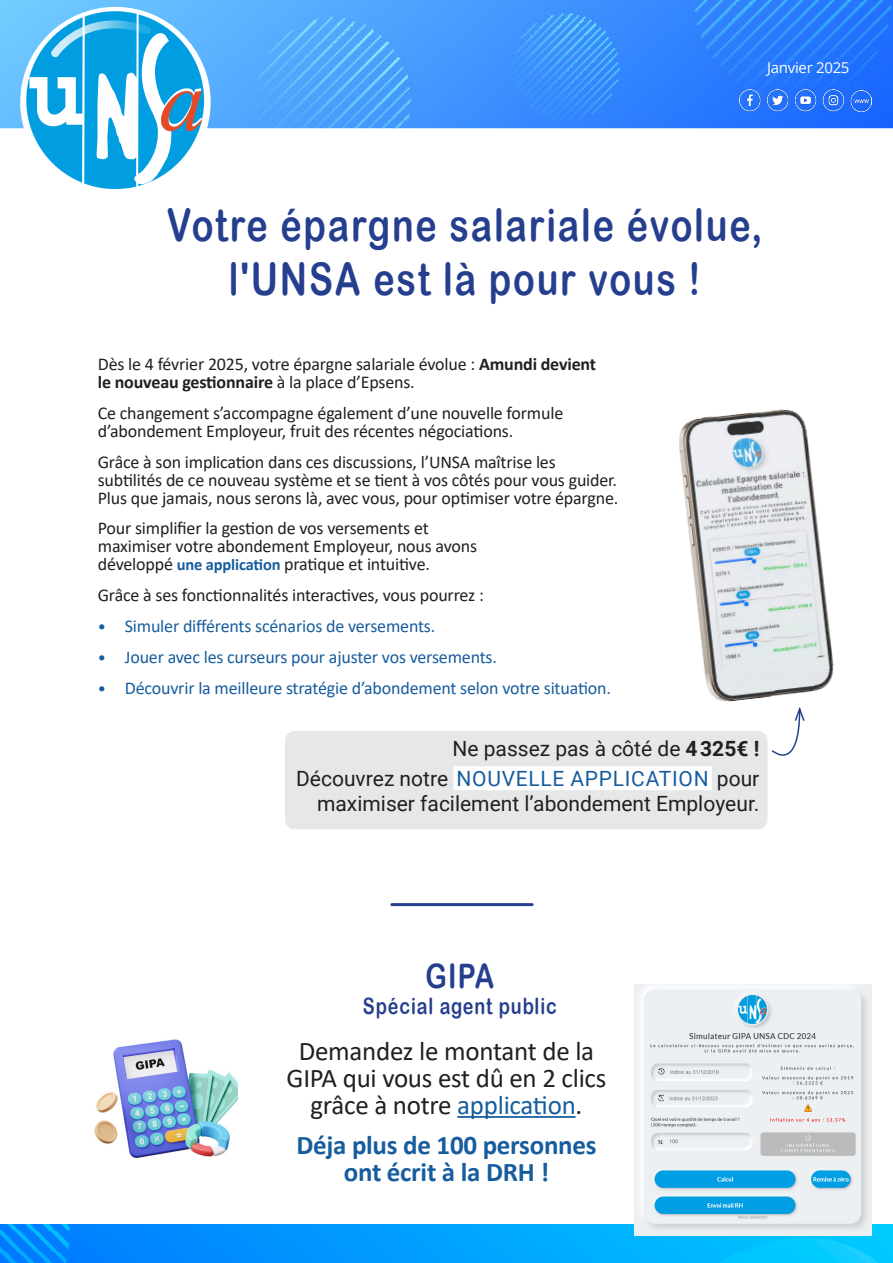
<style>
.page{position:relative;width:893px;height:1263px;background:#fff}
.page>*{position:absolute;margin:0;border:0;box-sizing:border-box;transform-origin:0 0}
.t1{font:45px/54px "Arial Rounded MT Bold";letter-spacing:.05em;color:#253f8e;text-align:center;scale:.8 1}
.t2{font:33.75px "Arial Rounded MT Bold";color:#253f8e;scale:.8 1}
.Text_Interview{font:27px/27px "Calibri";letter-spacing:-.01em;color:#231f20;text-align:center}
.Text_Interview-2{font:700 27px/27px "Calibri";letter-spacing:-.01em;color:#175d9e;text-align:center}
.t3{font:22.5px "Arial Rounded MT Bold";letter-spacing:.05em;color:#253f8e;scale:.8 1}
.t4{font:21px/25.2px "Roboto";color:#231f20;text-align:right}
.Text_Interview-3{font:18px/18px "Calibri";letter-spacing:-.01em;color:#231f20}
.t5{font:18px "Calibri";letter-spacing:-.01em;color:#175d9e}
.t6{font:15px "Open Sans";letter-spacing:-.02em;color:#fff}
.s1{font-weight:700}
.s2{font-weight:700;font-size:16.5px;color:#175d9e}
.s3{font-size:16.5px}
.s4{color:#175d9e}
</style>
<div class="page">
<img style="left:0;top:0;width:893px;height:129px">
<div style="left:20px;top:7px;width:191px;height:190px;background:#fff;border-radius:50%"></div>
<img style="left:739px;top:89px;width:133px;height:22px">
<img style="left:0;top:1225px;width:893px;height:38px">
<div style="left:285px;top:731px;width:483px;height:98px;background:#e6e7e9;border-radius:10px"></div>
<svg style="left:26px;top:11px;width:178px;height:178px"></svg>
<hr style="left:457px;top:1116px;width:119px;height:2px;background:#175d9e">
<img style="left:94px;top:1039px;width:143px;height:119px">
<img style="left:634px;top:985px;width:237px;height:250px">
<hr style="left:392px;top:903px;width:140px;height:3px;background:#253f8e">
<img style="left:679px;top:409px;width:155px;height:331px">
<div style="left:453px;top:766px;width:259px;height:24px;background:#fff"></div>
<svg style="left:771px;top:705px;width:35px;height:51px"></svg>
<p class="t6" style="left:767px;top:57px;width:84px">Janvier 2025</p>
<p class="t1" style="left:167px;top:197px;width:746px">Votre épargne salariale évolue, l'UNSA est là pour vous !</p>
<p class="Text_Interview-3" style="left:98px;top:355px;width:500px">Dès le 4 février 2025, votre épargne salariale évolue : <span class="s1">Amundi devient le nouveau gestionnaire</span> à la place d’Epsens.</p>
<p class="Text_Interview-3" style="left:98px;top:403px;width:467px">Ce changement s’accompagne également d’une nouvelle formule d’abondement Employeur, fruit des récentes négociations.</p>
<p class="Text_Interview-3" style="left:98px;top:452px;width:522px">Grâce à son implication dans ces discussions, l’UNSA maîtrise les subtilités de ce nouveau système et se tient à vos côtés pour vous guider.<br>Plus que jamais, nous serons là, avec vous, pour optimiser votre épargne.</p>
<p class="Text_Interview-3" style="left:98px;top:519px;width:381px">Pour simplifier la gestion de vos versements et maximiser votre abondement Employeur, nous avons développé <span class="s2">une application</span> pratique et intuitive.</p>
<p class="Text_Interview-3" style="left:98px;top:586px;width:388px">Grâce à ses fonctionnalités interactives, vous pourrez :</p>
<p class="t5" style="left:98px;top:613px;width:339px"><span class="s3">•</span> Simuler différents scénarios de versements.</p>
<p class="t5" style="left:98px;top:644px;width:401px"><span class="s3">•</span> Jouer avec les curseurs pour ajuster vos versements.</p>
<p class="t5" style="left:98px;top:675px;width:515px"><span class="s3">•</span> Découvrir la meilleure stratégie d’abondement selon votre situation.</p>
<p class="t4" style="left:452px;top:735px;width:308px">Ne passez pas à côté de <span class="s1">4 325€ !</span></p>
<p class="t4" style="left:296px;top:765px;width:465px">Découvrez notre <span class="s4">NOUVELLE APPLICATION</span> pour maximiser facilement l’abondement Employeur.</p>
<p class="t2" style="left:425px;top:956px;width:88px">GIPA</p>
<p class="t3" style="left:363px;top:993px;width:244px">Spécial agent public</p>
<p class="Text_Interview" style="left:287px;top:1037px;width:321px">Demandez le montant de la<br>GIPA qui vous est dû en 2 clics grâce à notre <span class="s4">application</span>.</p>
<p class="Text_Interview-2" style="left:296px;top:1131px;width:302px">Déja plus de 100 personnes ont écrit à la DRH !</p>
</div>
